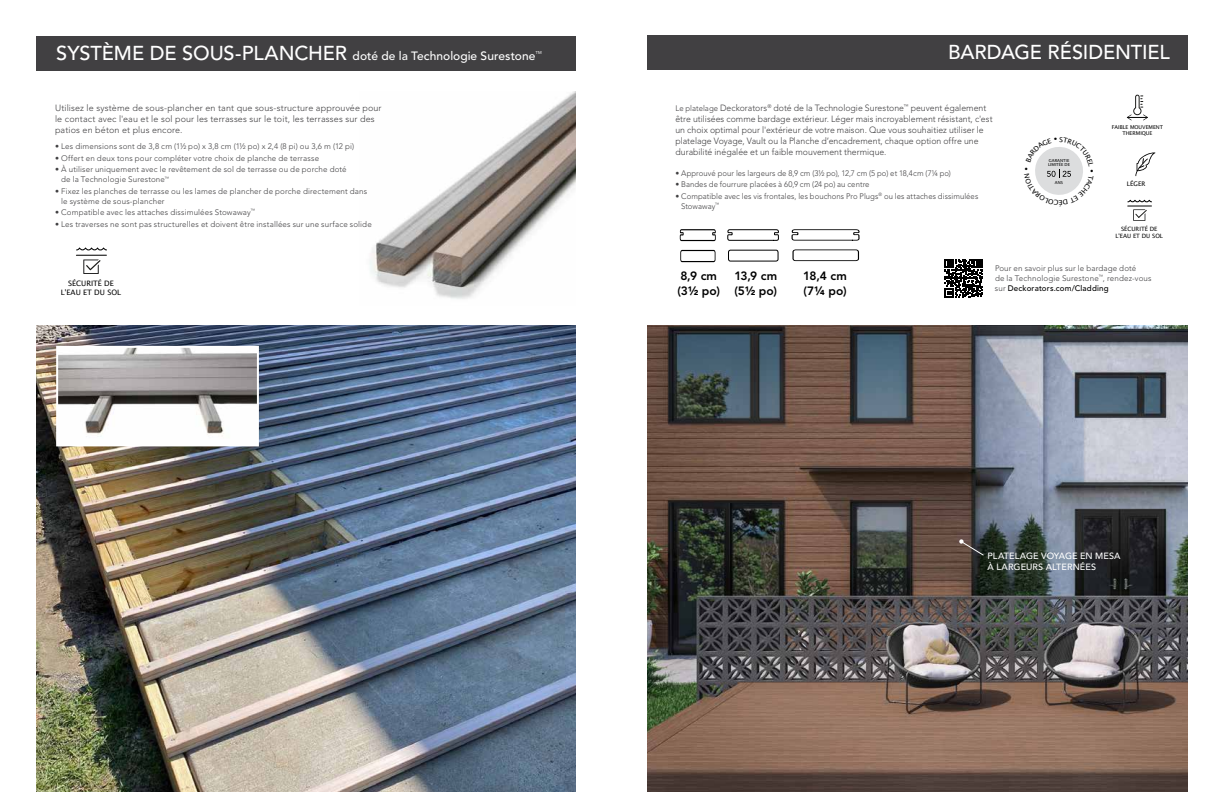
<style>
.page{position:relative;width:1224px;height:792px;background:#fff}
.page>*{position:absolute;margin:0;border:0;box-sizing:border-box;transform-origin:0 0}
.t1{font:500 20px "Avenir LT Std";letter-spacing:-.01em;color:#fff}
.t2{font:500 12px "Avenir LT Std";color:#fff}
.t3{font:800 12px/14.4px "Avenir LT Std";color:#000}
.t4{font:300 9px/11px "Avenir LT Std";letter-spacing:.005em;color:#414042}
.t5{font:500 9px/10.8px "Avenir LT Std";letter-spacing:.005em;color:#fff}
.t6{font:300 8px/10px "Avenir LT Std";letter-spacing:.015em;color:#414042}
.t7{font:7.4px/8.9px "Lucida Grande";color:#000;text-align:center}
.t8{font:6.2px "Lucida Grande";color:#000}
.t9{font:5.9px/7.1px "Lucida Grande";color:#000;text-align:center}
.t10{font:5.3px/6.3px "Lucida Grande";color:#000;text-align:center}
.t11{font:4.1px/5px "Lucida Grande";color:#000}
.s1{font-size:20px}
.s2{font-size:8px}
.s3{font-weight:500;color:#000}
</style>
<div class="page">
<img style="left:647px;top:325px;width:541px;height:467px">
<img style="left:36px;top:325px;width:540px;height:467px">
<img style="left:369px;top:91px;width:207px;height:208px">
<img style="left:59px;top:349px;width:197px;height:94px">
<div style="left:56px;top:346px;width:203px;height:100px;border:2px solid #fff"></div>
<div style="left:36px;top:36px;width:540px;height:34px;background:#414042"></div>
<div style="left:647px;top:35px;width:540px;height:35px;background:#414042"></div>
<svg style="left:680px;top:229px;width:36px;height:12px"></svg>
<svg style="left:680px;top:250px;width:35px;height:12px"></svg>
<svg style="left:727px;top:229px;width:52px;height:12px"></svg>
<div style="left:728px;top:250px;width:50px;height:11px;border:1px solid #000;border-radius:2px"></div>
<svg style="left:791px;top:229px;width:69px;height:12px"></svg>
<svg style="left:792px;top:249px;width:67px;height:12px"></svg>
<svg style="left:945px;top:259px;width:38px;height:38px"></svg>
<svg style="left:959px;top:539px;width:25px;height:17px"></svg>
<svg style="left:76px;top:247px;width:31px;height:4px"></svg>
<hr style="left:76px;top:255px;width:30px;height:1px;background:#000">
<svg style="left:83px;top:259px;width:18px;height:15px"></svg>
<svg style="left:1127px;top:95px;width:21px;height:25px"></svg>
<svg style="left:1135px;top:152px;width:20px;height:24px"></svg>
<svg style="left:1127px;top:199px;width:25px;height:22px"></svg>
<svg style="left:1035px;top:147px;width:48px;height:48px"></svg>
<h2 class="t2" style="left:56px;top:49px;width:488px"><span class="s1">SYSTÈME DE SOUS-PLANCHER</span> doté de la Technologie Surestone<sup>™</sup></h2>
<h1 class="t1" style="left:948px;top:40px;width:223px">BARDAGE RÉSIDENTIEL</h1>
<p class="t4" style="left:55px;top:102px;width:328px">Utilisez le système de sous-plancher en tant que sous-structure approuvée pour le contact avec l'eau et le sol pour les terrasses sur le toit, les terrasses sur des patios en béton et plus encore.</p>
<p class="t6" style="left:55px;top:142px;width:301px">• Les dimensions sont de 3,8 cm (1½ po) x 3,8 cm (1½ po) x 2,4 (8 pi) ou 3,6 m (12 pi)</p>
<p class="t6" style="left:55px;top:153px;width:266px">• Offert en deux tons pour compléter votre choix de planche de terrasse</p>
<p class="t6" style="left:61px;top:164px;width:287px;text-indent:-6px">• À utiliser uniquement avec le revêtement de sol de terrasse ou de porche doté de la Technologie Surestone<sup>™</sup></p>
<p class="t6" style="left:61px;top:186px;width:308px;text-indent:-6px">• Fixez les planches de terrasse ou les lames de plancher de porche directement dans le système de sous-plancher</p>
<p class="t6" style="left:55px;top:207px;width:201px">• Compatible avec les attaches dissimulées Stowaway<sup>™</sup></p>
<p class="t6" style="left:55px;top:219px;width:318px">• Les traverses ne sont pas structurelles et doivent être installées sur une surface solide</p>
<p class="t7" style="left:61px;top:280px;width:62px">SÉCURITÉ DE<br>L'EAU ET DU SOL</p>
<p class="t4" style="left:675px;top:102px;width:319px"><span class="s2">Le platelage</span> Deckorators<sup>®</sup> doté de la Technologie Surestone<sup>™</sup> peuvent également être utilisées comme bardage extérieur. Léger mais incroyablement résistant, c'est un choix optimal pour l'extérieur de votre maison. Que vous souhaitiez utiliser le platelage Voyage, Vault ou la Planche d’encadrement, chaque option offre une durabilité inégalée et un faible mouvement thermique.</p>
<p class="t6" style="left:675px;top:168px;width:277px">• Approuvé pour les largeurs de 8,9 cm (3½ po), 12,7 cm (5 po) et 18,4cm (7¼ po)</p>
<p class="t6" style="left:675px;top:179px;width:196px">• Bandes de fourrure placées à 60,9 cm (24 po) au centre</p>
<p class="t6" style="left:681px;top:191px;width:299px;text-indent:-6px">• Compatible avec les vis frontales, les bouchons Pro Plugs<sup>®</sup> ou les attaches dissimulées<br>Stowaway<sup>™</sup></p>
<p class="t11" style="left:1048px;top:158px;width:23px">GARANTIE<br>LIMITÉE DE</p>
<p class="t11" style="left:1055px;top:180px;width:10px">ANS</p>
<p class="t10" style="left:1112px;top:124px;width:53px">FAIBLE MOUVEMENT<br>THERMIQUE</p>
<p class="t8" style="left:1127px;top:180px;width:20px">LÉGER</p>
<p class="t9" style="left:1115px;top:225px;width:49px">SÉCURITÉ DE<br>L'EAU ET DU SOL</p>
<h2 class="t3" style="left:678px;top:269px;width:44px">8,9 cm (3½ po)</h2>
<h2 class="t3" style="left:734px;top:269px;width:44px">13,9 cm (5½ po)</h2>
<h2 class="t3" style="left:803px;top:269px;width:45px">18,4 cm (7¼ po)</h2>
<p class="t6" style="left:995px;top:263px;width:158px">Pour en savoir plus sur le bardage doté<br>de la Technologie Surestone<sup>™</sup>, rendez-vous sur <span class="s3">Deckorators.com/Cladding</span></p>
<p class="t5" style="left:988px;top:551px;width:135px">PLATELAGE VOYAGE EN MESA<br>À LARGEURS ALTERNÉES</p>
</div>
